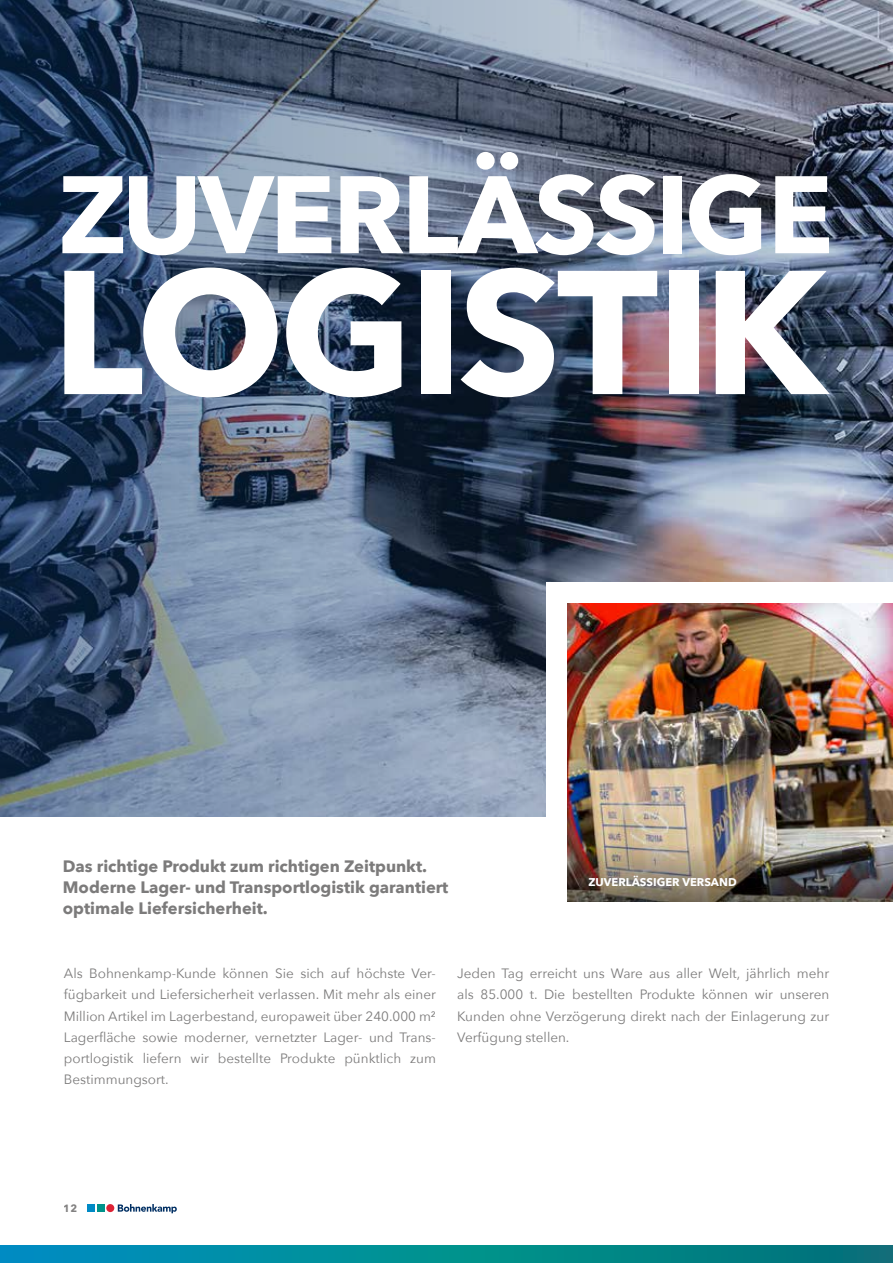
<style>
.page{position:relative;width:893px;height:1263px;background:#fff}
.page>*{position:absolute;margin:0;border:0;box-sizing:border-box;transform-origin:0 0}
.t1{font:700 174.15px "Avenir Next";letter-spacing:-.03em;color:#fff}
.t2{font:700 108.75px "Avenir Next";letter-spacing:-.03em;color:#fff}
.t3{font:700 16.5px/21.3px "Avenir Next";color:#7c7b7b}
.t4{font:13.5px/21.3px "Avenir Next";color:#7c7b7b;text-align:justify}
.t5{font:700 11.25px "Avenir Next";color:#fff}
.t6{font:700 10.5px "Avenir Next";color:#7c7b7b}
</style>
<div class="page">
<div style="left:97px;top:1204px;width:8px;height:8px;background:#00938b"></div>
<div style="left:87px;top:1204px;width:8px;height:8px;background:#008ac5"></div>
<div style="left:106px;top:1204px;width:8px;height:8px;background:#dd2234;border-radius:50%"></div>
<svg style="left:118px;top:1204px;width:59px;height:9px"></svg>
<img style="left:0;top:0;width:893px;height:816px">
<div style="left:546px;top:583px;width:347px;height:340px;background:#fff"></div>
<img style="left:567px;top:604px;width:326px;height:239px">
<img style="left:567px;top:843px;width:326px;height:58px">
<div style="left:0;top:1246px;width:893px;height:17px;background:linear-gradient(to right,#0097bc,#037a70)"></div>
<h2 class="t2" style="left:58px;top:121px;width:777px">ZUVERLÄSSIGE</h2>
<h1 class="t1" style="left:52px;top:182px;width:777px">LOGISTIK</h1>
<p class="t3" style="left:63px;top:855px;width:387px">Das richtige Produkt zum richtigen Zeitpunkt.<br>Moderne Lager- und Transportlogistik garantiert optimale Liefersicherheit.</p>
<p class="t5" style="left:588px;top:872px;width:150px">ZUVERLÄSSIGER VERSAND</p>
<p class="t4" style="left:64px;top:962px;width:374px">Als Bohnenkamp-Kunde können Sie sich auf höchste Ver&shy;fügbarkeit und Liefersicherheit verlassen. Mit mehr als einer Million Artikel im Lagerbestand, europaweit über 240.000 m²<br>Lagerfläche sowie moderner, vernetzter Lager- und Trans&shy;portlogistik liefern wir bestellte Produkte pünktlich zum Bestimmungsort.</p>
<p class="t4" style="left:457px;top:962px;width:374px">Jeden Tag erreicht uns Ware aus aller Welt, jährlich mehr als 85.000 t. Die bestellten Produkte können wir unseren Kunden ohne Verzögerung direkt nach der Einlagerung zur Verfügung stellen.</p>
<p class="t6" style="left:64px;top:1199px;width:15px">12</p>
</div>
